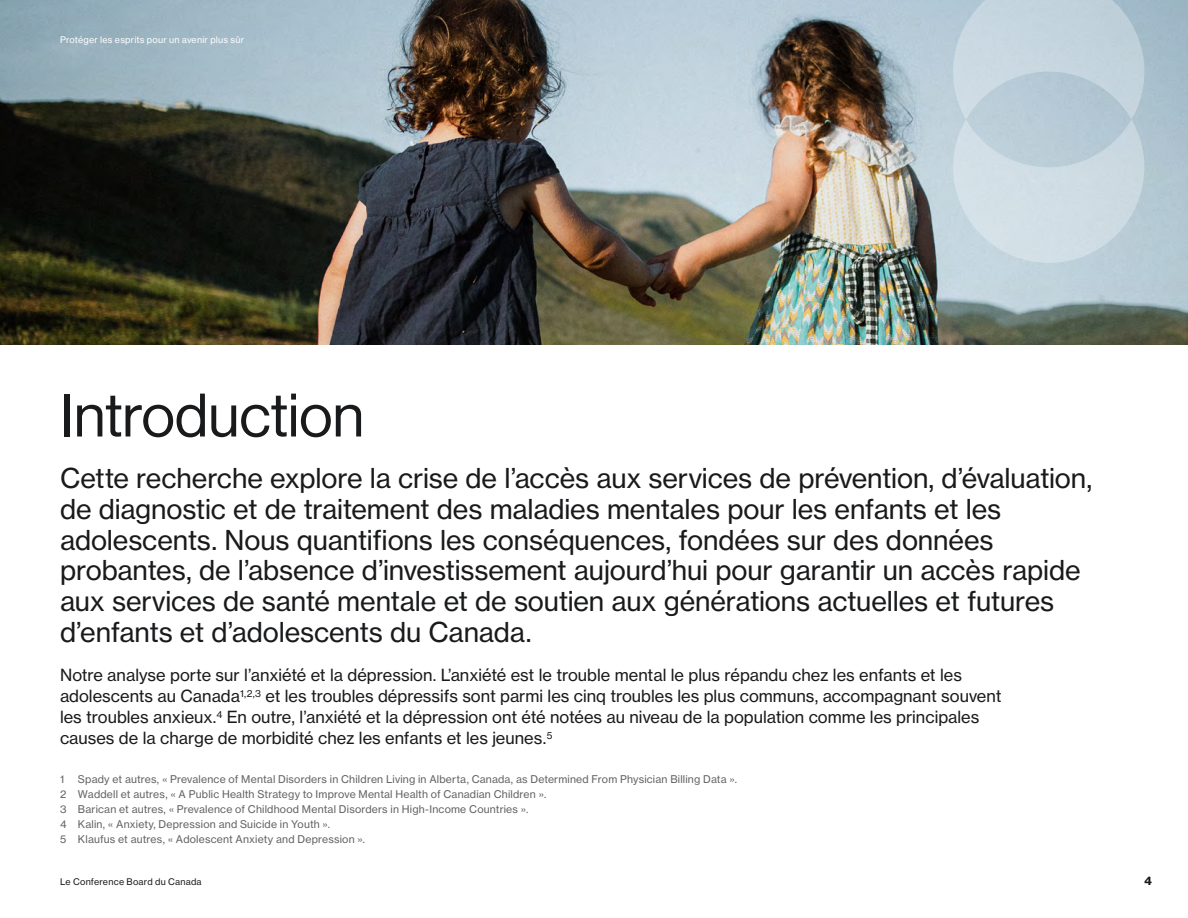
<style>
.page{position:relative;width:1188px;height:918px;background:#fff}
.page>*{position:absolute;margin:0;border:0;box-sizing:border-box;transform-origin:0 0}
.t1{font:60px "N Haas Grotesk DS Pro 55 Rg";color:#191a1c}
.t2{font:27px/30.8px "N Haas Grotesk TX Pro 55 Rg";letter-spacing:-.005em;color:#191a1c}
.t3{font:16.5px/21px "N Haas Grotesk TX Pro 55 Rg";color:#191a1c}
.t4{font:12px "N Haas Grotesk DS Pro 75 Bd";color:#191a1c}
.t5{font:10.5px/15px "N Haas Grotesk TX Pro 55 Rg";letter-spacing:.02em;color:#636363}
.t6{font:9px "N Haas Grotesk TX Pro 55 Rg";letter-spacing:.02em;color:#fff}
.t7{font:9px "N Haas Grotesk TX Pro 55 Rg";letter-spacing:.02em;color:#191a1c}
</style>
<div class="page">
<img style="left:0;top:0;width:1188px;height:345px">
<svg style="left:953px;top:0;width:191px;height:263px;background:#c4d4dd"></svg>
<p class="t6" style="left:60px;top:34px;width:186px">Protéger les esprits pour un avenir plus sûr</p>
<h1 class="t1" style="left:60px;top:382px;width:306px">Introduction</h1>
<p class="t2" style="left:60px;top:463px;width:1034px">Cette recherche explore la crise de l’accès aux services de prévention, d’évaluation, de diagnostic et de traitement des maladies mentales pour les enfants et les adolescents. Nous quantifions les conséquences, fondées sur des données probantes, de l’absence d’investissement aujourd’hui pour garantir un accès rapide aux services de santé mentale et de soutien aux générations actuelles et futures d’enfants et d’adolescents du Canada.</p>
<p class="t3" style="left:60px;top:664px;width:943px">Notre analyse porte sur l’anxiété et la dépression. L’anxiété est le trouble mental le plus répandu chez les enfants et les adolescents au Canada<sup>1,2,3</sup> et les troubles dépressifs sont parmi les cinq troubles les plus communs, accompagnant souvent les troubles anxieux.<sup>4</sup> En outre, l’anxiété et la dépression ont été notées au niveau de la population comme les principales causes de la charge de morbidité chez les enfants et les jeunes.<sup>5</sup></p>
<p class="t5" style="left:60px;top:772px;width:6px">1</p>
<p class="t5" style="left:60px;top:772px;width:679px;text-indent:18px">Spady et autres, « Prevalence of Mental Disorders in Children Living in Alberta, Canada, as Determined From Physician Billing Data ».<br>2 Waddell et autres, « A Public Health Strategy to Improve Mental Health of Canadian Children ».<br>3 Barican et autres, « Prevalence of Childhood Mental Disorders in High-Income Countries ».<br>4 Kalin, « Anxiety, Depression and Suicide in Youth ».<br>5 Klaufus et autres, « Adolescent Anxiety and Depression ».</p>
<p class="t7" style="left:60px;top:876px;width:143px">Le Conference Board du Canada</p>
<p class="t4" style="left:1145px;top:874px;width:9px">4</p>
</div>
